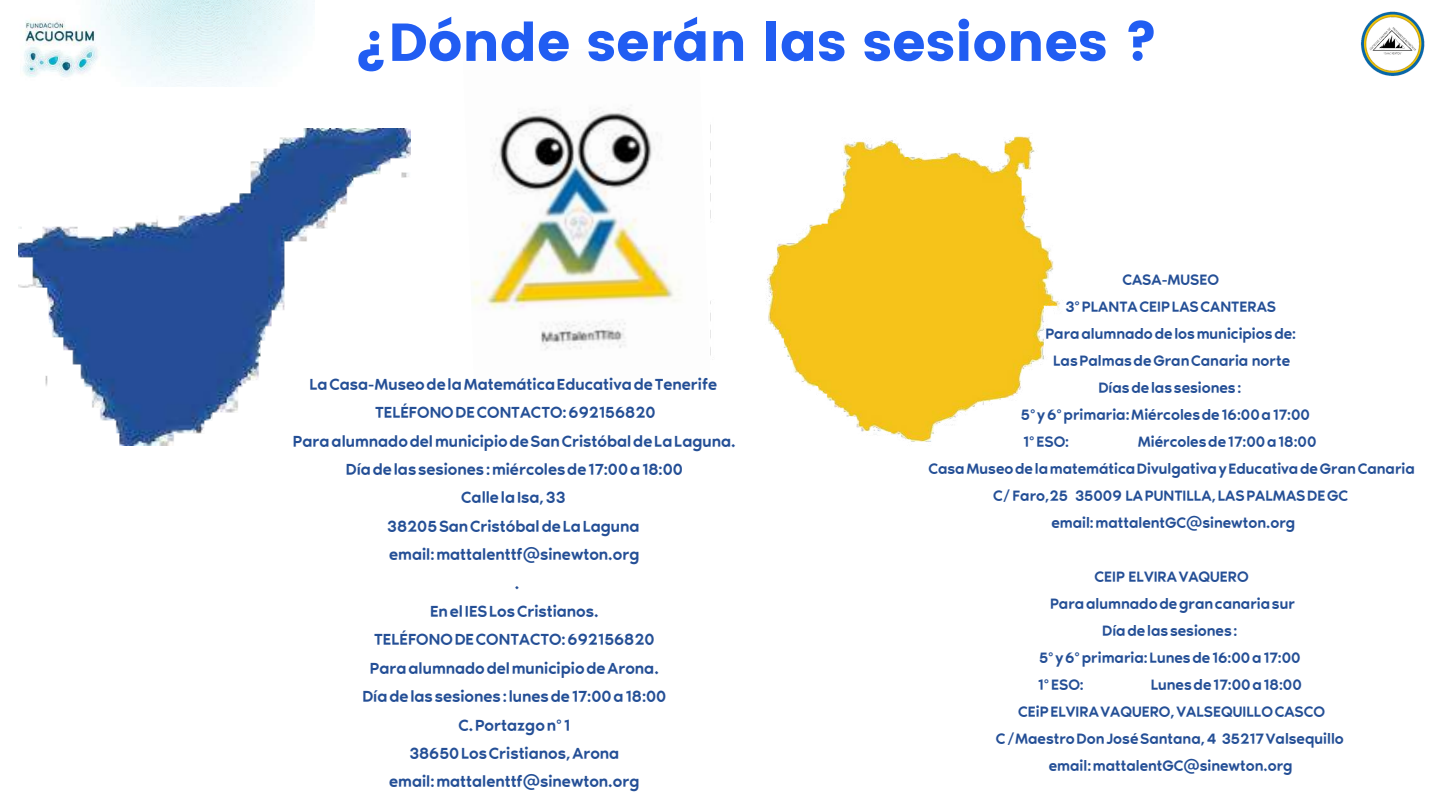
<style>
.page{position:relative;width:1440px;height:810px;background:#fff}
.page>*{position:absolute;margin:0;border:0;box-sizing:border-box;transform-origin:0 0}
.t1{font:53.2px "Poppins";color:#215df2}
.t2{font:20.9px/28.4px "RTL Media Pro Light";color:#244f96;text-align:center}
.t3{font:19.5px "RTL Media Pro Light";color:#244f96}
</style>
<div class="page">
<img style="left:472px;top:108px;width:207px;height:242px">
<img style="left:710px;top:124px;width:350px;height:318px">
<img style="left:18px;top:128px;width:392px;height:318px">
<img style="left:1361px;top:11px;width:64px;height:65px">
<img style="left:23px;top:0;width:292px;height:87px">
<h1 class="t1" style="left:354px;top:11px;width:806px">¿Dónde serán las sesiones ?</h1>
<p class="t2" style="left:293px;top:372px;width:444px">LaCasa-MuseodelaMatemáticaEducativadeTenerife<br>TELÉFONODECONTACTO:692156820<br>ParaalumnadodelmunicipiodeSanCristóbaldeLaLaguna.<br>Díadelassesiones:miércolesde17:00a18:00<br>CallelaIsa,33<br>38205SanCristóbaldeLaLaguna email:mattalenttf@sinewton.org<br>.<br>EnelIESLosCristianos.<br>TELÉFONODECONTACTO:692156820<br>ParaalumnadodelmunicipiodeArona.<br>Díadelassesiones:lunesde17:00a18:00<br>C.Portazgonº1<br>38650LosCristianos,Arona email:mattalenttf@sinewton.org</p>
<p class="t3" style="left:1122px;top:271px;width:98px">CASA-MUSEO</p>
<p class="t3" style="left:1065px;top:298px;width:212px">3ºPLANTACEIPLASCANTERAS</p>
<p class="t3" style="left:1045px;top:325px;width:252px">Paraalumnadodelosmunicipiosde:</p>
<p class="t3" style="left:1053px;top:352px;width:239px">LasPalmasdeGranCanaria norte</p>
<p class="t3" style="left:1098px;top:379px;width:144px">Díasdelassesiones:</p>
<p class="t3" style="left:1021px;top:406px;width:291px">5ºy6ºprimaria:Miércolesde16:00a17:00</p>
<p class="t3" style="left:1023px;top:433px;width:47px">1ºESO:</p>
<p class="t3" style="left:1138px;top:433px;width:180px">Miércolesde17:00a18:00</p>
<p class="t3" style="left:928px;top:460px;width:488px">CasaMuseodelamatemáticaDivulgativayEducativadeGranCanaria</p>
<p class="t3" style="left:993px;top:487px;width:356px">C/Faro,25 35009 LAPUNTILLA,LASPALMASDEGC</p>
<p class="t3" style="left:1051px;top:514px;width:245px">email:mattalentGC@sinewton.org</p>
<p class="t3" style="left:1095px;top:568px;width:156px">CEIP ELVIRAVAQUERO</p>
<p class="t3" style="left:1050px;top:595px;width:246px">Paraalumnadodegrancanariasur</p>
<p class="t3" style="left:1102px;top:622px;width:137px">Díadelassesiones:</p>
<p class="t3" style="left:1039px;top:649px;width:263px">5ºy6ºprimaria:Lunesde16:00a17:00</p>
<p class="t3" style="left:1038px;top:676px;width:47px">1ºESO:</p>
<p class="t3" style="left:1151px;top:676px;width:153px">Lunesde17:00a18:00</p>
<p class="t3" style="left:1018px;top:703px;width:309px">CEiPELVIRAVAQUERO,VALSEQUILLOCASCO</p>
<p class="t3" style="left:996px;top:730px;width:350px">C/MaestroDonJoséSantana,4 35217Valsequillo</p>
<p class="t3" style="left:1049px;top:757px;width:245px">email:mattalentGC@sinewton.org</p>
</div>
